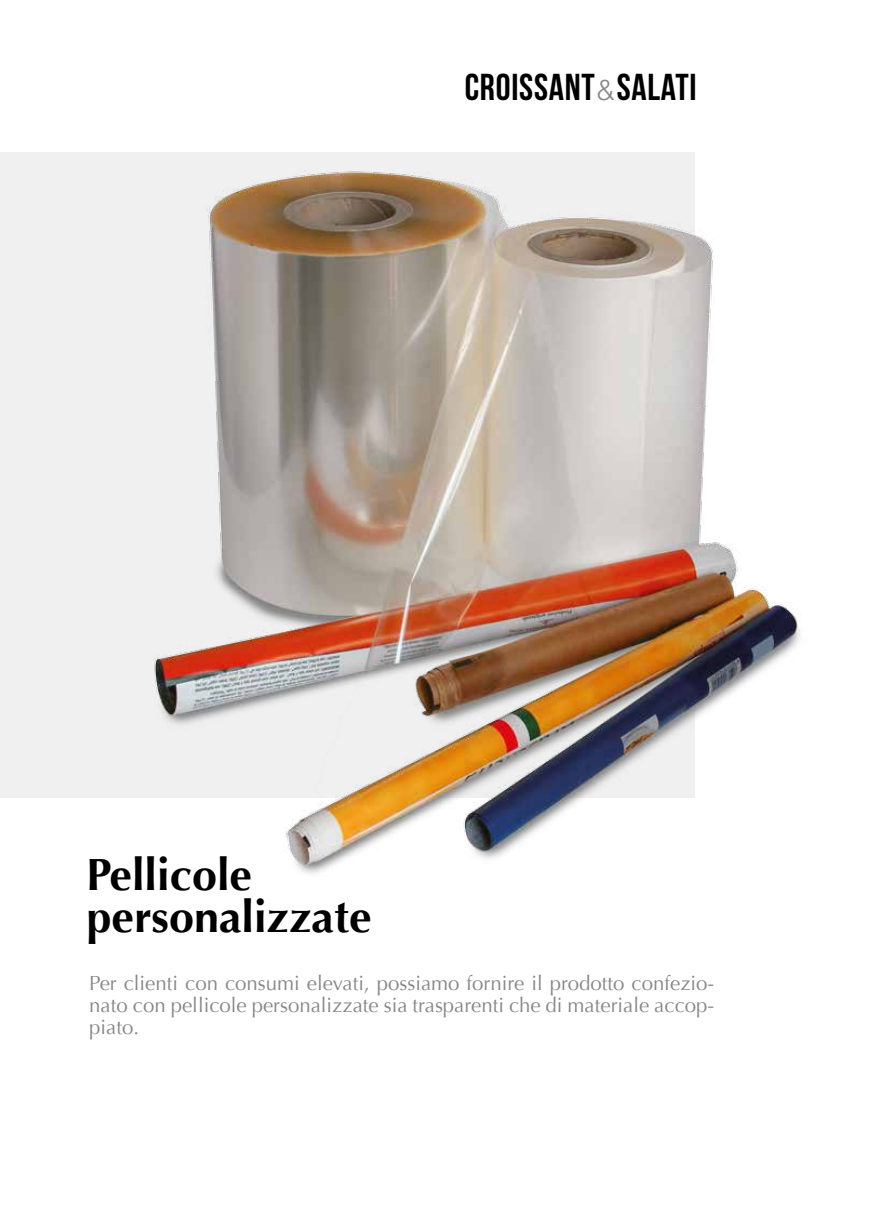
<style>
.page{position:relative;width:893px;height:1212px;background:#fff}
.page>*{position:absolute;margin:0;border:0;box-sizing:border-box;transform-origin:0 0}
.t1{font:700 45px/42px "Optima";color:#000}
.t2{font:37.5px "Bebas Neue";letter-spacing:.02em;color:#000}
.t3{font:20.4px/21.8px "Optima";color:#878787;text-align:justify}
.s1{font-family:"Helvetica Neue";font-weight:300;font-size:28.65px;color:#878787}
</style>
<div class="page">
<img style="left:0;top:152px;width:800px;height:722px">
<div style="left:0;top:174px;width:54px;height:642px;background:#f0f0f0"></div>
<h2 class="t2" style="left:465px;top:67px;width:233px">CROISSANT<span class="s1">&amp;</span>SALATI</h2>
<h1 class="t1" style="left:86px;top:854px;width:287px">Pellicole personalizzate</h1>
<p class="t3" style="left:89px;top:973px;width:627px">Per clienti con consumi elevati, possiamo fornire il prodotto confezio&shy;nato con pellicole personalizzate sia trasparenti che di materiale accop&shy;piato.</p>
</div>
